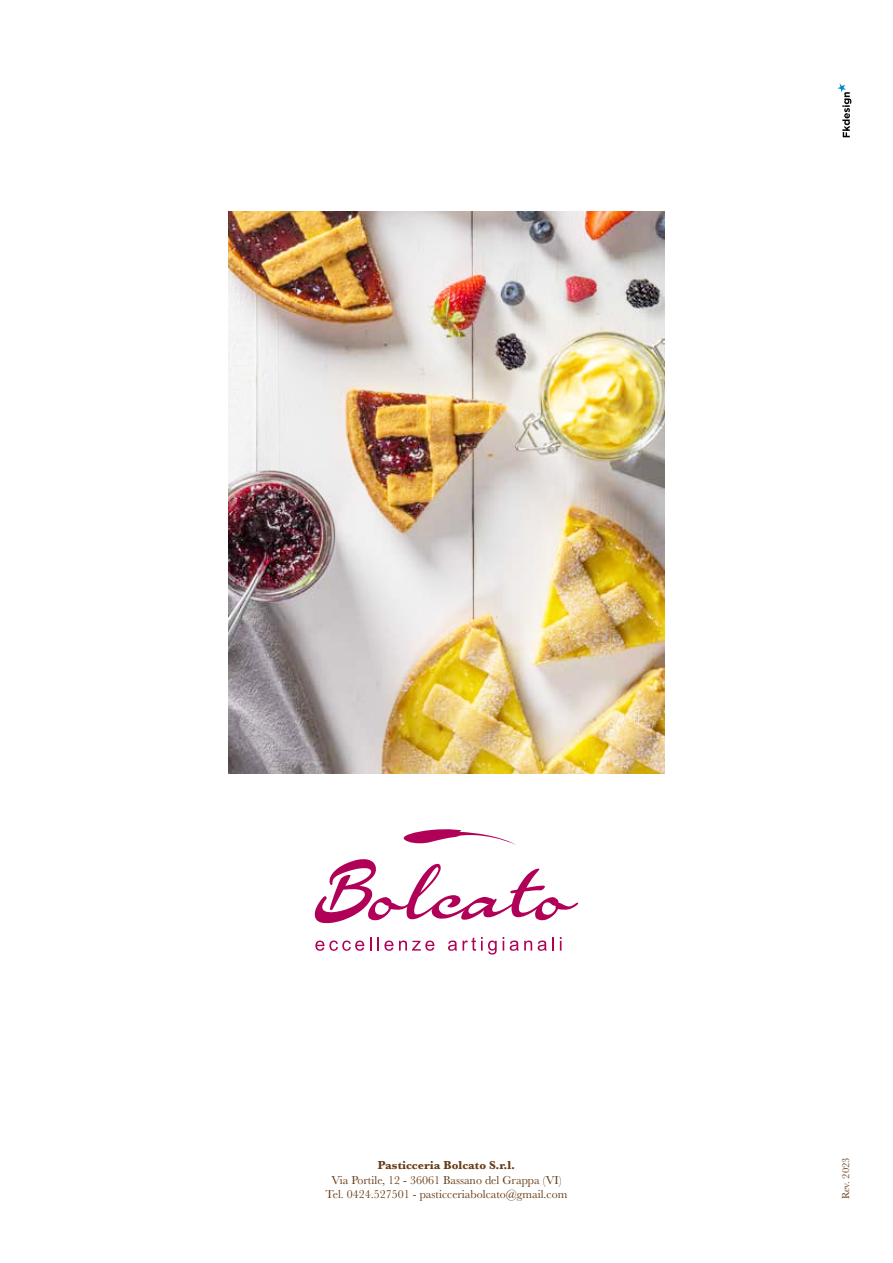
<style>
.page{position:relative;width:893px;height:1263px;background:#fff}
.page>*{position:absolute;margin:0;border:0;box-sizing:border-box;transform-origin:0 0}
.t1{font:12px/14.4px "Baskerville";color:#673b15;text-align:center}
.t2{font:700 12px "Baskerville";color:#673b15}
.t3{font:10.5px "Baskerville";color:#673b15}
</style>
<div class="page">
<img style="left:229px;top:211px;width:435px;height:563px">
<svg style="left:315px;top:940px;width:49px;height:11px"></svg>
<svg style="left:370px;top:937px;width:1px;height:13px"></svg>
<svg style="left:377px;top:937px;width:57px;height:14px"></svg>
<svg style="left:448px;top:940px;width:9px;height:11px"></svg>
<svg style="left:463px;top:937px;width:34px;height:17px"></svg>
<svg style="left:503px;top:937px;width:1px;height:13px"></svg>
<svg style="left:510px;top:940px;width:22px;height:11px"></svg>
<svg style="left:538px;top:937px;width:16px;height:14px"></svg>
<svg style="left:560px;top:937px;width:1px;height:13px"></svg>
<svg style="left:315px;top:859px;width:263px;height:64px"></svg>
<svg style="left:403px;top:829px;width:113px;height:16px"></svg>
<svg style="left:838px;top:84px;width:13px;height:53px"></svg>
<p class="t2" style="left:378px;top:1157px;width:139px">Pasticceria Bolcato S.r.l.</p>
<p class="t1" style="left:326px;top:1173px;width:243px">Via Portile, 12 - 36061 Bassano del Grappa (VI)<br>Tel. 0424.527501 - pasticceriabolcato@gmail.com</p>
<p class="t3" style="left:839px;top:1199px;width:43px;rotate:-90deg">Rev. 2023</p>
</div>
